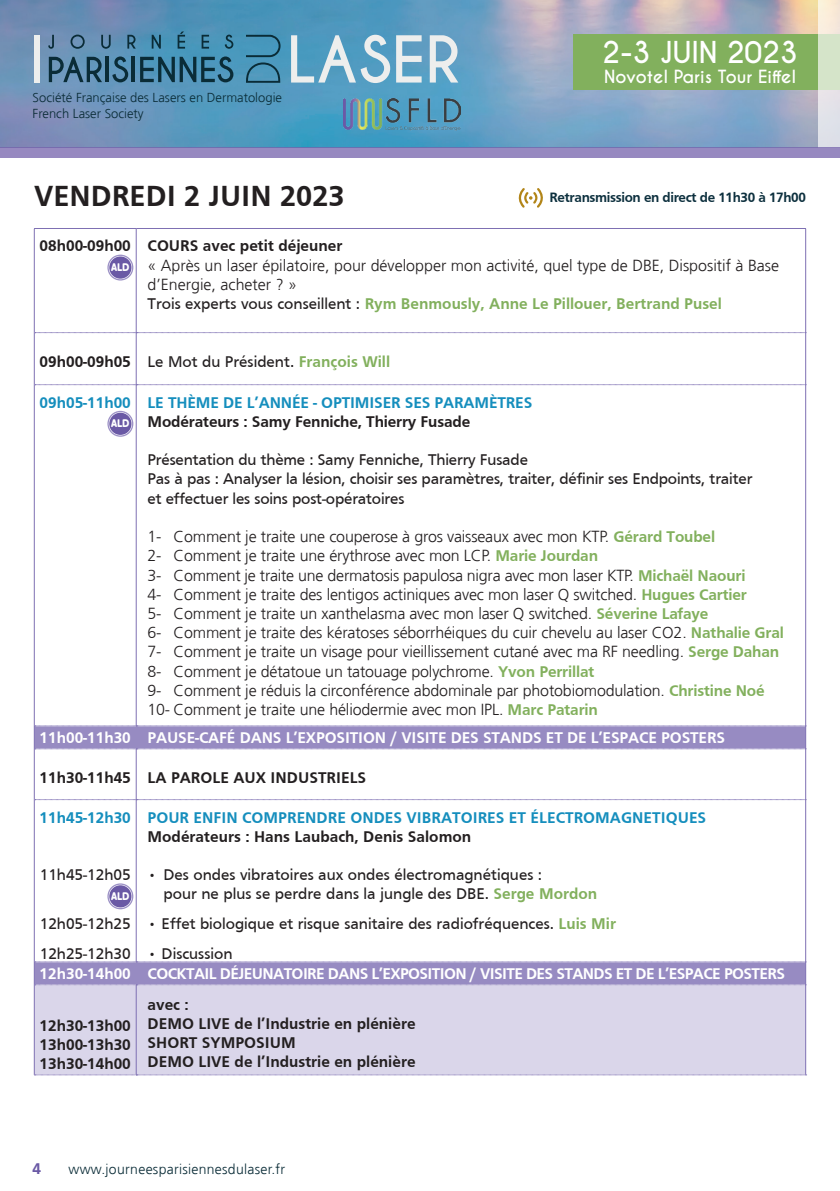
<style>
.page{position:relative;width:840px;height:1191px;background:#fff}
.page>*{position:absolute;margin:0;border:0;box-sizing:border-box;transform-origin:0 0}
.t1{font:700 30px "Frutiger";color:#231f20}
.t2{font:700 28.2px "Caviar Dreams";letter-spacing:-.01em;color:#fff}
.t3{font:700 17px "Caviar Dreams";color:#fff}
.t4{font:300 16px/19.2px "Frutiger";letter-spacing:-.01em;color:#231f20}
.t5{font:16px/19.2px "Frutiger";color:#231f20}
.t6{font:700 16px/19.2px "Frutiger";color:#231f20;text-align:justify}
.t7{font:700 16px "Frutiger";color:#158ebd}
.t8{font:700 16px "Frutiger";letter-spacing:-.04em;color:#fff}
.t9{font:700 16px "Frutiger";letter-spacing:-.01em;color:#fff}
.t10{font:700 16px "Frutiger";color:#6a59a5}
.t11{font:700 14px "Frutiger";letter-spacing:-.025em;color:#0d303e}
.t12{font:300 14px "Frutiger";letter-spacing:.02em;color:#0a2c37}
.t13{font:300 13px/16px "Frutiger";color:#0a2c37}
.t14{font:800 11.4px "Houschka Rounded";letter-spacing:-.02em;color:#fff;scale:.86 1}
.s1{font-weight:400}
.s2{font-weight:700;color:#82b05d}
.s3{font-weight:700}
</style>
<div class="page">
<img style="left:0;top:0;width:818px;height:147px">
<div style="left:573px;top:35px;width:266px;height:55px;background:#82b05d"></div>
<svg style="left:48px;top:35px;width:6px;height:14px"></svg>
<svg style="left:70px;top:35px;width:15px;height:14px"></svg>
<svg style="left:101px;top:35px;width:10px;height:14px"></svg>
<svg style="left:127px;top:35px;width:9px;height:14px"></svg>
<svg style="left:152px;top:35px;width:9px;height:14px"></svg>
<svg style="left:177px;top:32px;width:8px;height:17px"></svg>
<svg style="left:201px;top:35px;width:8px;height:14px"></svg>
<svg style="left:224px;top:35px;width:9px;height:14px"></svg>
<svg style="left:49px;top:57px;width:53px;height:25px"></svg>
<hr style="left:105px;top:57px;width:4px;height:25px;background:#0a2c37">
<svg style="left:112px;top:56px;width:16px;height:26px"></svg>
<hr style="left:132px;top:57px;width:3px;height:25px;background:#0a2c37">
<svg style="left:140px;top:56px;width:93px;height:26px;background:#326b86"></svg>
<svg style="left:246px;top:35px;width:34px;height:48px;background:#3e83a2"></svg>
<svg style="left:291px;top:35px;width:99px;height:48px;background:#82b5ce"></svg>
<svg style="left:396px;top:35px;width:25px;height:48px"></svg>
<svg style="left:429px;top:35px;width:29px;height:48px"></svg>
<div style="left:34px;top:35px;width:6px;height:47px;background:#edeeed"></div>
<svg style="left:818px;top:0;width:21px;height:147px;background:#e2e4d9"></svg>
<div style="left:0;top:147px;width:839px;height:11px;background:#9789c0"></div>
<img style="left:343px;top:98px;width:116px;height:32px">
<svg style="left:518px;top:188px;width:25px;height:20px"></svg>
<svg style="left:35px;top:749px;width:769px;height:212px"></svg>
<div style="left:35px;top:985px;width:769px;height:89px;background:#dad6ea"></div>
<hr style="left:136px;top:229px;width:1px;height:103px;background:#7e70b3">
<hr style="left:136px;top:333px;width:1px;height:51px;background:#7e70b3">
<hr style="left:136px;top:385px;width:1px;height:340px;background:#7e70b3">
<hr style="left:136px;top:749px;width:1px;height:50px;background:#7e70b3">
<hr style="left:136px;top:800px;width:1px;height:161px;background:#7e70b3">
<hr style="left:136px;top:985px;width:1px;height:89px;background:#7e70b3">
<svg style="left:35px;top:332px;width:769px;height:1px"></svg>
<svg style="left:35px;top:384px;width:769px;height:1px"></svg>
<svg style="left:35px;top:799px;width:769px;height:1px"></svg>
<svg style="left:34px;top:1074px;width:772px;height:1px"></svg>
<hr style="left:34px;top:228px;width:102px;height:1px;background:#7e70b3">
<hr style="left:34px;top:229px;width:1px;height:104px;background:#7e70b3">
<hr style="left:136px;top:228px;width:669px;height:1px;background:#7e70b3">
<hr style="left:804px;top:229px;width:1px;height:104px;background:#7e70b3">
<hr style="left:34px;top:333px;width:1px;height:52px;background:#7e70b3">
<hr style="left:804px;top:333px;width:1px;height:52px;background:#7e70b3">
<hr style="left:34px;top:385px;width:1px;height:341px;background:#7e70b3">
<hr style="left:804px;top:385px;width:1px;height:341px;background:#7e70b3">
<svg style="left:34px;top:725px;width:771px;height:24px;background:#9b8fc4"></svg>
<hr style="left:34px;top:749px;width:1px;height:50px;background:#7e70b3">
<hr style="left:804px;top:749px;width:1px;height:50px;background:#7e70b3">
<hr style="left:34px;top:799px;width:1px;height:163px;background:#7e70b3">
<hr style="left:804px;top:799px;width:1px;height:163px;background:#7e70b3">
<svg style="left:34px;top:961px;width:771px;height:24px;background:#9b8fc4"></svg>
<hr style="left:34px;top:984px;width:1px;height:90px;background:#7e70b3">
<hr style="left:804px;top:984px;width:1px;height:90px;background:#7e70b3">
<div style="left:109px;top:256px;width:22px;height:23px;background:#6a59a5;border-radius:50%"></div>
<div style="left:107px;top:255px;width:26px;height:25px;border:1px solid #9d92c6;border-radius:50%"></div>
<div style="left:109px;top:413px;width:22px;height:22px;background:#6a59a5;border-radius:50%"></div>
<div style="left:107px;top:411px;width:26px;height:26px;border:1px solid #9d92c6;border-radius:50%"></div>
<div style="left:109px;top:885px;width:22px;height:22px;background:#6a59a5;border-radius:50%"></div>
<div style="left:107px;top:883px;width:26px;height:26px;border:1px solid #9d92c6;border-radius:50%"></div>
<p class="t13" style="left:33px;top:90px;width:251px">Société Française des Lasers en Dermatologie<br>French Laser Society</p>
<h2 class="t2" style="left:602px;top:35px;width:197px">2-3 JUIN 2023</h2>
<p class="t3" style="left:604px;top:67px;width:193px">Novotel Paris Tour Eiffel</p>
<h1 class="t1" style="left:34px;top:184px;width:312px">VENDREDI 2 JUIN 2023</h1>
<p class="t6" style="left:40px;top:238px;width:93px">08h00-09h00</p>
<p class="t14" style="left:111px;top:260px;width:23px">ALD</p>
<p class="t11" style="left:549px;top:191px;width:258px">Retransmission en direct de 11h30 à 17h00</p>
<p class="t6" style="left:147px;top:238px;width:196px">COURS avec petit déjeuner</p>
<p class="t4" style="left:147px;top:255px;width:632px">« Après un laser épilatoire, pour développer mon activité, quel type de DBE, Dispositif à Base d’Energie, acheter ? »<br><span class="s1">Trois experts vous conseillent :</span> <span class="s2">Rym Benmously, Anne Le Pillouer, Bertrand Pusel</span></p>
<p class="t5" style="left:40px;top:354px;width:352px"><span class="s3">09h00-09h05</span> Le Mot du Président. <span class="s2">François Will</span></p>
<p class="t7" style="left:40px;top:396px;width:93px">09h05-11h00</p>
<p class="t14" style="left:111px;top:416px;width:23px">ALD</p>
<p class="t7" style="left:147px;top:396px;width:386px">LE THÈME DE L’ANNÉE - OPTIMISER SES PARAMÈTRES</p>
<p class="t6" style="left:147px;top:413px;width:324px">Modérateurs : Samy Fenniche, Thierry Fusade</p>
<p class="t5" style="left:147px;top:451px;width:606px">Présentation du thème : Samy Fenniche, Thierry Fusade<br>Pas à pas : Analyser la lésion, choisir ses paramètres, traiter, définir ses Endpoints, traiter et effectuer les soins post-opératoires</p>
<p class="t4" style="left:147px;top:527px;width:637px">1- Comment je traite une couperose à gros vaisseaux avec mon KTP. <span class="s2">Gérard Toubel<br></span>2- Comment je traite une érythrose avec mon LCP. <span class="s2">Marie Jourdan<br></span>3- Comment je traite une dermatosis papulosa nigra avec mon laser KTP. <span class="s2">Michaël Naouri<br></span>4- Comment je traite des lentigos actiniques avec mon laser Q switched. <span class="s2">Hugues Cartier<br></span>5- Comment je traite un xanthelasma avec mon laser Q switched. <span class="s2">Séverine Lafaye<br></span>6- Comment je traite des kératoses séborrhéiques du cuir chevelu au laser CO2. <span class="s2">Nathalie Gral </span>7- Comment je traite un visage pour vieillissement cutané avec ma RF needling. <span class="s2">Serge Dahan </span>8- Comment je détatoue un tatouage polychrome. <span class="s2">Yvon Perrillat<br></span>9- Comment je réduis la circonférence abdominale par photobiomodulation. <span class="s2">Christine Noé </span>10- Comment je traite une héliodermie avec mon IPL. <span class="s2">Marc Patarin</span></p>
<p class="t9" style="left:40px;top:731px;width:686px">11h00-11h30 PAUSE-CAFÉ DANS L’EXPOSITION / VISITE DES STANDS ET DE L’ESPACE POSTERS</p>
<p class="t6" style="left:40px;top:769px;width:328px">11h30-11h45 LA PAROLE AUX INDUSTRIELS</p>
<p class="t7" style="left:40px;top:811px;width:93px">11h45-12h30</p>
<p class="t7" style="left:147px;top:811px;width:560px">POUR ENFIN COMPRENDRE ONDES VIBRATOIRES ET ÉLECTROMAGNETIQUES</p>
<p class="t6" style="left:147px;top:828px;width:325px">Modérateurs : Hans Laubach, Denis Salomon</p>
<p class="t5" style="left:163px;top:866px;width:435px;text-indent:-16px">• Des ondes vibratoires aux ondes électromagnétiques :<br>pour ne plus se perdre dans la jungle des DBE. <span class="s2">Serge Mordon</span></p>
<p class="t5" style="left:147px;top:915px;width:469px">• Effet biologique et risque sanitaire des radiofréquences. <span class="s2">Luis Mir</span></p>
<p class="t5" style="left:147px;top:945px;width:86px">• Discussion</p>
<p class="t8" style="left:40px;top:967px;width:746px">12h30-14h00 COCKTAIL DÉJEUNATOIRE DANS L’EXPOSITION / VISITE DES STANDS ET DE L’ESPACE POSTERS</p>
<p class="t6" style="left:40px;top:1017px;width:93px">12h30-13h00<br>13h00-13h30<br>13h30-14h00</p>
<p class="t5" style="left:40px;top:866px;width:92px">11h45-12h05</p>
<p class="t14" style="left:111px;top:888px;width:23px">ALD</p>
<p class="t5" style="left:40px;top:909px;width:92px;line-height:30.6px">12h05-12h25<br>12h25-12h30</p>
<p class="t6" style="left:147px;top:996px;width:269px;text-align:left">avec :<br>DEMO LIVE de l’Industrie en plénière<br>SHORT SYMPOSIUM<br>DEMO LIVE de l’Industrie en plénière</p>
<p class="t10" style="left:33px;top:1162px;width:10px">4</p>
<p class="t12" style="left:69px;top:1161px;width:218px">www.journeesparisiennesdulaser.fr</p>
</div>
